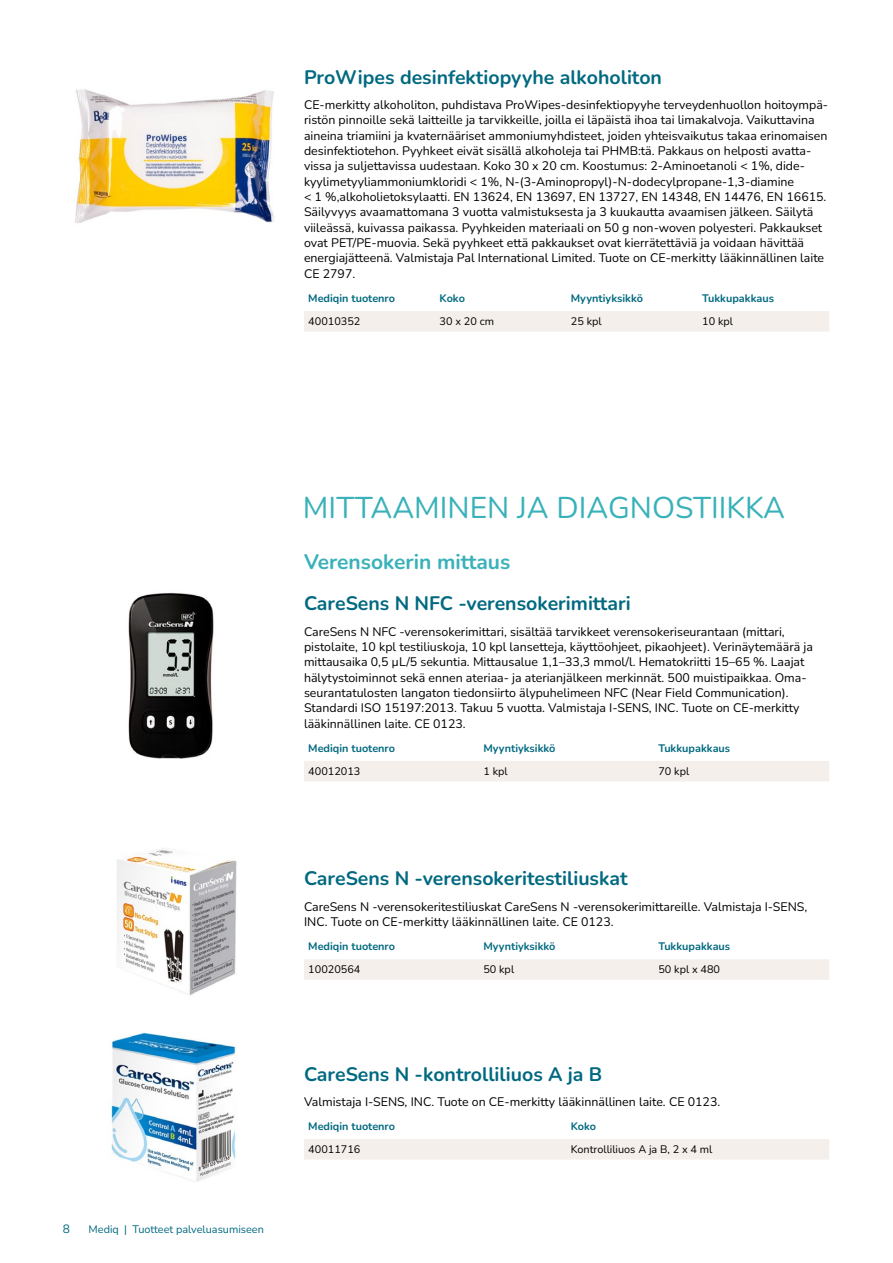
<style>
.page{position:relative;width:893px;height:1263px;background:#fff}
.page>*{position:absolute;margin:0;border:0;box-sizing:border-box;transform-origin:0 0}
.t1{font:30px "Nunito";color:#39b1b9}
.t2{font:700 21px "Nunito";color:#39b1b9}
.t3{font:700 19.5px "Nunito";color:#006980}
.t4{font:12.3px/15.3px "Nunito";color:#000}
.t5{font:12px "Nunito";color:#006980}
.t6{font:700 10.8px "Nunito";color:#006980}
.t7{font:10.8px "Nunito";color:#000}
.t8{font:10.8px "Nunito";color:#006980}
</style>
<div class="page">
<div style="left:304px;top:311px;width:525px;height:21px;background:#f5efeb"></div>
<img style="left:75px;top:89px;width:199px;height:134px">
<img style="left:128px;top:592px;width:86px;height:167px">
<div style="left:304px;top:761px;width:525px;height:20px;background:#f5efeb"></div>
<img style="left:117px;top:849px;width:120px;height:147px">
<div style="left:304px;top:959px;width:525px;height:21px;background:#f5efeb"></div>
<img style="left:111px;top:1032px;width:125px;height:150px">
<div style="left:304px;top:1139px;width:525px;height:20px;background:#f5efeb"></div>
<h3 class="t3" style="left:304px;top:63px;width:359px">ProWipes desinfektiopyyhe alkoholiton</h3>
<p class="t4" style="left:304px;top:96px;width:526px">CE-merkitty alkoholiton, puhdistava ProWipes-desinfektiopyyhe terveydenhuollon hoitoympä&shy;ristön pinnoille sekä laitteille ja tarvikkeille, joilla ei läpäistä ihoa tai limakalvoja. Vaikuttavina aineina triamiini ja kvaternääriset ammoniumyhdisteet, joiden yhteisvaikutus takaa erinomaisen desinfektiotehon. Pyyhkeet eivät sisällä alkoholeja tai PHMB:tä. Pakkaus on helposti avatta&shy;vissa ja suljettavissa uudestaan. Koko 30 x 20 cm. Koostumus: 2-Aminoetanoli &lt; 1%, dide&shy;kyylimetyyliammoniumkloridi &lt; 1%, N-(3-Aminopropyl)-N-dodecylpropane-1,3-diamine<br>&lt; 1 %,alkoholietoksylaatti. EN 13624, EN 13697, EN 13727, EN 14348, EN 14476, EN 16615.<br>Säilyvyys avaamattomana 3 vuotta valmistuksesta ja 3 kuukautta avaamisen jälkeen. Säilytä viileässä, kuivassa paikassa. Pyyhkeiden materiaali on 50 g non-woven polyesteri. Pakkaukset ovat PET/PE-muovia. Sekä pyyhkeet että pakkaukset ovat kierrätettäviä ja voidaan hävittää energiajätteenä. Valmistaja Pal International Limited. Tuote on CE-merkitty lääkinnällinen laite CE 2797.</p>
<p class="t6" style="left:308px;top:290px;width:88px">Mediqin tuotenro</p>
<p class="t6" style="left:440px;top:290px;width:27px">Koko</p>
<p class="t6" style="left:571px;top:290px;width:74px">Myyntiyksikkö</p>
<p class="t6" style="left:702px;top:290px;width:73px">Tukkupakkaus</p>
<p class="t7" style="left:308px;top:314px;width:54px">40010352</p>
<p class="t7" style="left:440px;top:314px;width:56px">30 x 20 cm</p>
<p class="t7" style="left:571px;top:314px;width:32px">25 kpl</p>
<p class="t7" style="left:702px;top:314px;width:32px">10 kpl</p>
<p class="t5" style="left:63px;top:1221px;width:9px">8</p>
<p class="t8" style="left:89px;top:1222px;width:177px">Mediq | Tuotteet palveluasumiseen</p>
<h1 class="t1" style="left:303px;top:487px;width:484px">MITTAAMINEN JA DIAGNOSTIIKKA</h1>
<h2 class="t2" style="left:304px;top:547px;width:208px">Verensokerin mittaus</h2>
<h3 class="t3" style="left:304px;top:590px;width:328px">CareSens N NFC -verensokerimittari</h3>
<p class="t4" style="left:304px;top:623px;width:510px">CareSens N NFC -verensokerimittari, sisältää tarvikkeet verensokeriseurantaan (mittari, pistolaite, 10 kpl testiliuskoja, 10 kpl lansetteja, käyttöohjeet, pikaohjeet). Verinäytemäärä ja mittausaika 0,5 µL/5 sekuntia. Mittausalue 1,1–33,3 mmol/l. Hematokriitti 15–65 %. Laajat hälytystoiminnot sekä ennen ateriaa- ja aterianjälkeen merkinnät. 500 muistipaikkaa. Oma&shy;seurantatulosten langaton tiedonsiirto älypuhelimeen NFC (Near Field Communication).<br>Standardi ISO 15197:2013. Takuu 5 vuotta. Valmistaja I-SENS, INC. Tuote on CE-merkitty lääkinnällinen laite. CE 0123.</p>
<p class="t6" style="left:308px;top:740px;width:88px">Mediqin tuotenro</p>
<p class="t6" style="left:483px;top:740px;width:74px">Myyntiyksikkö</p>
<p class="t6" style="left:658px;top:740px;width:73px">Tukkupakkaus</p>
<p class="t7" style="left:308px;top:764px;width:54px">40012013</p>
<p class="t7" style="left:483px;top:764px;width:26px">1 kpl</p>
<p class="t7" style="left:658px;top:764px;width:32px">70 kpl</p>
<h3 class="t3" style="left:304px;top:865px;width:325px">CareSens N -verensokeritestiliuskat</h3>
<p class="t4" style="left:304px;top:898px;width:505px">CareSens N -verensokeritestiliuskat CareSens N -verensokerimittareille. Valmistaja I-SENS,<br>INC. Tuote on CE-merkitty lääkinnällinen laite. CE 0123.</p>
<p class="t6" style="left:308px;top:939px;width:88px">Mediqin tuotenro</p>
<p class="t6" style="left:483px;top:939px;width:74px">Myyntiyksikkö</p>
<p class="t6" style="left:658px;top:939px;width:73px">Tukkupakkaus</p>
<p class="t7" style="left:308px;top:962px;width:54px">10020564</p>
<p class="t7" style="left:483px;top:962px;width:32px">50 kpl</p>
<p class="t7" style="left:658px;top:962px;width:63px">50 kpl x 480</p>
<h3 class="t3" style="left:304px;top:1060px;width:300px">CareSens N -kontrolliliuos A ja B</h3>
<p class="t6" style="left:308px;top:1118px;width:88px">Mediqin tuotenro</p>
<p class="t6" style="left:571px;top:1118px;width:27px">Koko</p>
<p class="t7" style="left:308px;top:1142px;width:54px">40011716</p>
<p class="t7" style="left:571px;top:1142px;width:143px">Kontrolliliuos A ja B, 2 x 4 ml</p>
<p class="t4" style="left:304px;top:1093px;width:418px">Valmistaja I-SENS, INC. Tuote on CE-merkitty lääkinnällinen laite. CE 0123.</p>
</div>
